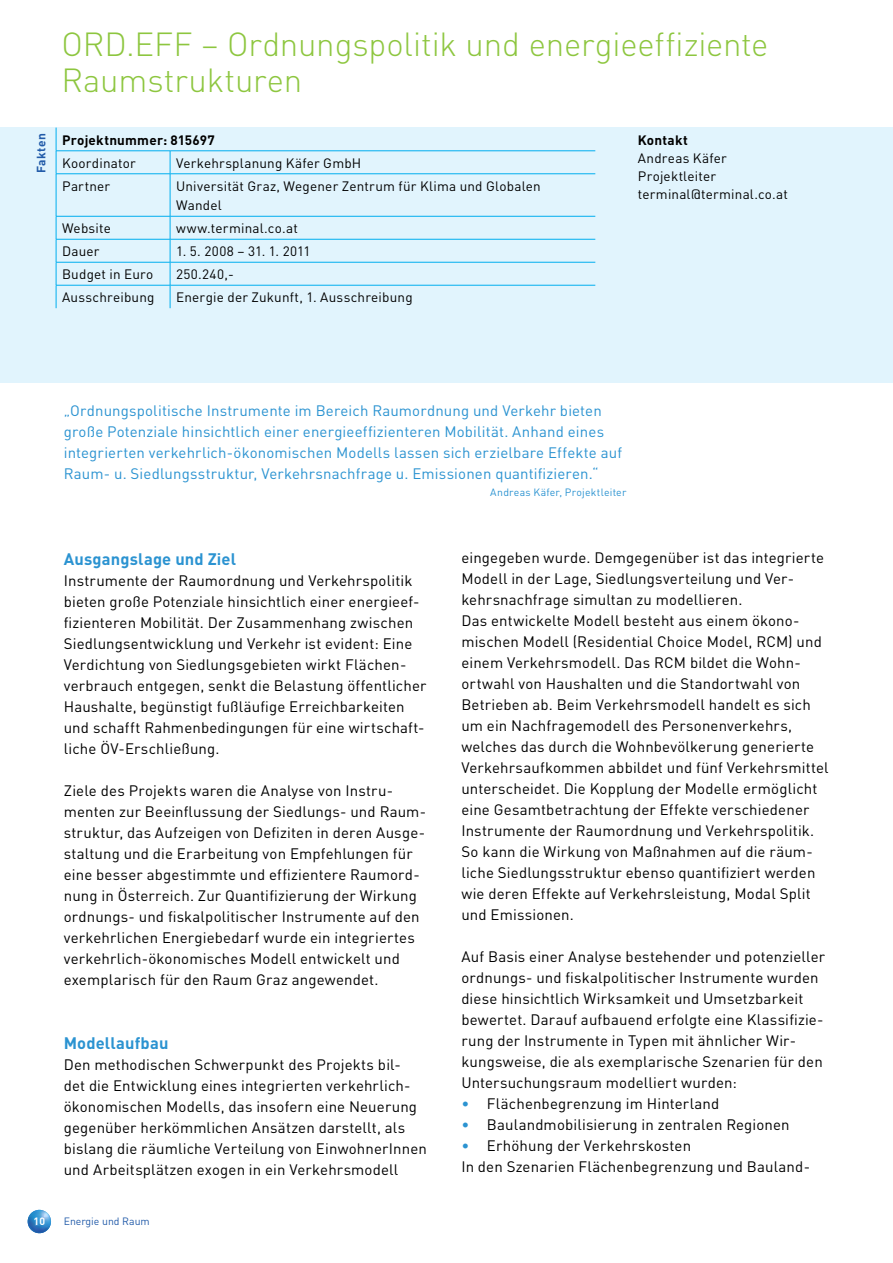
<style>
.page{position:relative;width:893px;height:1263px;background:#fff}
.page>*{position:absolute;margin:0;border:0;box-sizing:border-box;transform-origin:0 0}
.t1{font:300 33px/36px "DIN";letter-spacing:-.005em;color:#8dc63f}
.t2{font:700 16.5px "DIN";letter-spacing:.01em;color:#2b93d1}
.t3{font:15px/21px "DIN";letter-spacing:.01em;color:#000}
.t4{font:15px/21px "DIN";letter-spacing:.01em;color:#2b93d1}
.t5{font:13.5px/18px "DIN";letter-spacing:.015em;color:#000}
.t6{font:700 13.5px "DIN";letter-spacing:.015em;color:#000}
.t7{font:700 12px "DIN";letter-spacing:.02em;color:#225ba9}
.t8{font:10.5px "DIN";letter-spacing:.02em;color:#2b93d1}
.t9{font:10.5px "DIN";color:#225ba9}
.t10{font:700 10.5px "DIN";color:#fff}
.s1{color:#2b93d1}
</style>
<div class="page">
<div style="left:0;top:128px;width:893px;height:255px;background:#e1f4fd"></div>
<img style="left:28px;top:1210px;width:23px;height:23px;border-radius:12px">
<hr style="left:56px;top:151px;width:114px;height:1px;background:#00aeef">
<svg style="left:56px;top:128px;width:1px;height:46px"></svg>
<hr style="left:170px;top:151px;width:425px;height:1px;background:#00aeef">
<svg style="left:170px;top:151px;width:1px;height:23px"></svg>
<hr style="left:56px;top:174px;width:114px;height:1px;background:#00aeef">
<hr style="left:56px;top:174px;width:1px;height:42px;background:#00aeef">
<hr style="left:170px;top:174px;width:425px;height:1px;background:#00aeef">
<hr style="left:170px;top:174px;width:1px;height:42px;background:#00aeef">
<hr style="left:56px;top:216px;width:114px;height:1px;background:#00aeef">
<hr style="left:170px;top:216px;width:425px;height:1px;background:#00aeef">
<hr style="left:56px;top:239px;width:114px;height:1px;background:#00aeef">
<hr style="left:170px;top:239px;width:425px;height:1px;background:#00aeef">
<hr style="left:56px;top:262px;width:114px;height:1px;background:#00aeef">
<hr style="left:170px;top:262px;width:425px;height:1px;background:#00aeef">
<hr style="left:56px;top:285px;width:114px;height:1px;background:#00aeef">
<svg style="left:56px;top:216px;width:1px;height:92px"></svg>
<hr style="left:170px;top:285px;width:425px;height:1px;background:#00aeef">
<svg style="left:170px;top:216px;width:1px;height:92px"></svg>
<h1 class="t1" style="left:62px;top:26px;width:708px">ORD.EFF – Ordnungspolitik und energieeffiziente<br>Raumstrukturen</h1>
<p class="t7" style="left:33px;top:173px;width:41px;rotate:-90deg">Fakten</p>
<p class="t6" style="left:62px;top:131px;width:154px">Projektnummer: 815697</p>
<p class="t5" style="left:62px;top:154px;width:75px">Koordinator</p>
<p class="t5" style="left:176px;top:154px;width:187px">Verkehrsplanung Käfer GmbH</p>
<p class="t5" style="left:62px;top:177px;width:50px">Partner</p>
<p class="t5" style="left:176px;top:176px;width:366px;line-height:19.5px">Universität Graz, Wegener Zentrum für Klima und Globalen<br>Wandel</p>
<p class="t5" style="left:62px;top:219px;width:50px">Website</p>
<p class="t5" style="left:176px;top:219px;width:123px">www.terminal.co.at</p>
<p class="t5" style="left:62px;top:242px;width:39px">Dauer</p>
<p class="t5" style="left:176px;top:242px;width:136px">1. 5. 2008 – 31. 1. 2011</p>
<p class="t5" style="left:62px;top:265px;width:93px">Budget in Euro</p>
<p class="t5" style="left:176px;top:265px;width:59px">250.240,-</p>
<p class="t5" style="left:62px;top:288px;width:94px">Ausschreibung</p>
<p class="t5" style="left:176px;top:288px;width:238px">Energie der Zukunft, 1. Ausschreibung</p>
<p class="t6" style="left:638px;top:131px;width:52px">Kontakt</p>
<p class="t5" style="left:638px;top:149px;width:152px">Andreas Käfer<br>Projektleiter terminal@terminal.co.at</p>
<p class="t4" style="left:64px;top:400px;width:560px">„Ordnungspolitische Instrumente im Bereich Raumordnung und Verkehr bieten große Potenziale hinsichtlich einer energieeffizienteren Mobilität. Anhand eines integrierten verkehrlich-ökonomischen Modells lassen sich erzielbare Effekte auf Raum- u. Siedlungsstruktur, Verkehrsnachfrage u. Emissionen quantifizieren.“</p>
<p class="t8" style="left:490px;top:485px;width:138px">Andreas Käfer, Projektleiter</p>
<p class="t2" style="left:64px;top:548px;width:174px">Ausgangslage und Ziel</p>
<p class="t3" style="left:64px;top:569px;width:364px">Instrumente der Raumordnung und Verkehrspolitik bieten große Potenziale hinsichtlich einer energieef&shy;fizienteren Mobilität. Der Zusammenhang zwischen Siedlungsentwicklung und Verkehr ist evident: Eine Verdichtung von Siedlungsgebieten wirkt Flächen&shy;verbrauch entgegen, senkt die Belastung öffentlicher Haushalte, begünstigt fußläufige Erreichbarkeiten und schafft Rahmenbedingungen für eine wirtschaft&shy;liche ÖV-Erschließung.</p>
<p class="t3" style="left:64px;top:779px;width:364px">Ziele des Projekts waren die Analyse von Instru&shy;menten zur Beeinflussung der Siedlungs- und Raum&shy;struktur, das Aufzeigen von Defiziten in deren Ausge&shy;staltung und die Erarbeitung von Empfehlungen für eine besser abgestimmte und effizientere Raumord&shy;nung in Österreich. Zur Quantifizierung der Wirkung ordnungs- und fiskalpolitischer Instrumente auf den verkehrlichen Energiebedarf wurde ein integriertes verkehrlich-ökonomisches Modell entwickelt und exemplarisch für den Raum Graz angewendet.</p>
<p class="t2" style="left:64px;top:1032px;width:106px">Modellaufbau</p>
<p class="t3" style="left:64px;top:1054px;width:365px">Den methodischen Schwerpunkt des Projekts bil-<br>det die Entwicklung eines integrierten verkehrlich&shy;ökonomischen Modells, das insofern eine Neuerung gegenüber herkömmlichen Ansätzen darstellt, als bislang die räumliche Verteilung von EinwohnerInnen und Arbeitsplätzen exogen in ein Verkehrsmodell</p>
<p class="t10" style="left:34px;top:1214px;width:13px">10</p>
<p class="t9" style="left:64px;top:1214px;width:88px">Energie und Raum</p>
<p class="t3" style="left:461px;top:547px;width:369px">eingegeben wurde. Demgegenüber ist das integrierte Modell in der Lage, Siedlungsverteilung und Ver&shy;kehrsnachfrage simultan zu modellieren.<br>Das entwickelte Modell besteht aus einem ökono&shy;mischen Modell (Residential Choice Model, RCM) und einem Verkehrsmodell. Das RCM bildet die Wohn&shy;ortwahl von Haushalten und die Standortwahl von Betrieben ab. Beim Verkehrsmodell handelt es sich um ein Nachfragemodell des Personenverkehrs, welches das durch die Wohnbevölkerung generierte Verkehrsaufkommen abbildet und fünf Verkehrsmittel unterscheidet. Die Kopplung der Modelle ermöglicht eine Gesamtbetrachtung der Effekte verschiedener Instrumente der Raumordnung und Verkehrspolitik.<br>So kann die Wirkung von Maßnahmen auf die räum&shy;liche Siedlungsstruktur ebenso quantifiziert werden wie deren Effekte auf Verkehrsleistung, Modal Split und Emissionen.</p>
<p class="t3" style="left:461px;top:946px;width:365px">Auf Basis einer Analyse bestehender und potenzieller ordnungs- und fiskalpolitischer Instrumente wurden diese hinsichtlich Wirksamkeit und Umsetzbarkeit bewertet. Darauf aufbauend erfolgte eine Klassifizie&shy;rung der Instrumente in Typen mit ähnlicher Wir&shy;kungsweise, die als exemplarische Szenarien für den Untersuchungsraum modelliert wurden:</p>
<p class="t3" style="left:461px;top:1093px;width:260px"><span class="s1">•</span> Flächenbegrenzung im Hinterland</p>
<p class="t3" style="left:461px;top:1114px;width:330px"><span class="s1">•</span> Baulandmobilisierung in zentralen Regionen</p>
<p class="t3" style="left:461px;top:1135px;width:350px"><span class="s1">•</span> Erhöhung der Verkehrskosten<br>In den Szenarien Flächenbegrenzung und Bauland-</p>
</div>
